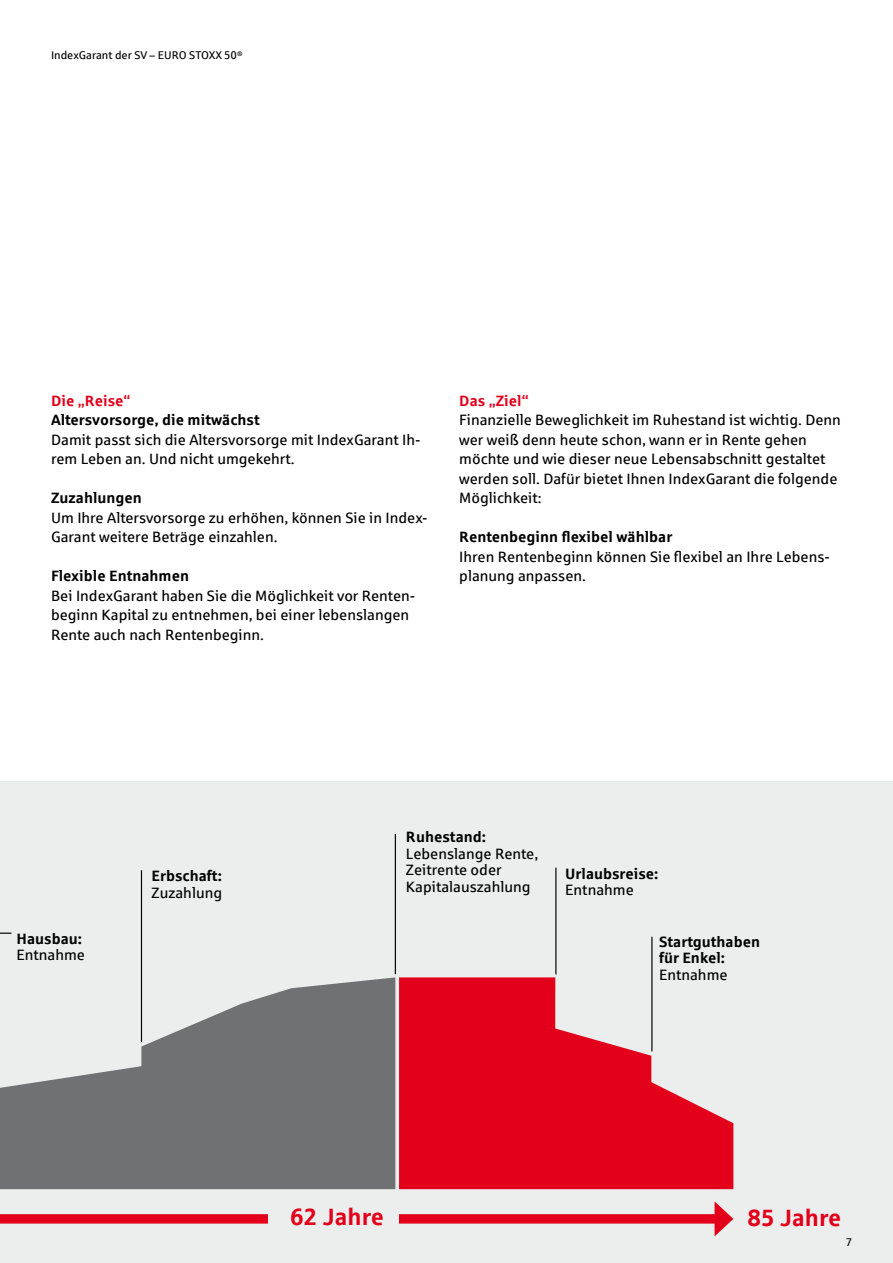
<style>
.page{position:relative;width:893px;height:1263px;background:#fff}
.page>*{position:absolute;margin:0;border:0;box-sizing:border-box;transform-origin:0 0}
.t1{font:700 23.55px "Sparkasse Rg";color:#e2001a}
.t2{font:15px/19.5px "Sparkasse Rg";color:#000}
.t3{font:700 15px/16.5px "Sparkasse Rg";color:#000}
.t4{font:700 15px "Sparkasse Rg";color:#e2001a}
.t5{font:11.25px "Sparkasse Rg";color:#000}
</style>
<div class="page">
<div style="left:0;top:782px;width:893px;height:481px;background:#eceded"></div>
<svg style="left:0;top:977px;width:395px;height:212px;fill:#707172"></svg>
<hr style="left:555px;top:867px;width:1px;height:107px;background:#000">
<hr style="left:395px;top:834px;width:1px;height:140px;background:#000">
<hr style="left:141px;top:870px;width:1px;height:172px;background:#000">
<hr style="left:651px;top:937px;width:1px;height:114px;background:#000">
<div style="left:0;top:1214px;width:722px;height:9px;background:#e2001a"></div>
<svg style="left:714px;top:1201px;width:19px;height:35px"></svg>
<div style="left:268px;top:1208px;width:131px;height:32px;background:#eceded"></div>
<svg style="left:399px;top:977px;width:334px;height:212px;fill:#e2001a"></svg>
<svg style="left:0;top:932px;width:11px;height:2px"></svg>
<p class="t5" style="left:51px;top:49px;width:193px">IndexGarant der SV – EURO STOXX 50<sup>®</sup></p>
<p class="t4" style="left:51px;top:391px;width:81px">Die „Reise“</p>
<p class="t3" style="left:51px;top:411px;width:210px">Altersvorsorge, die mitwächst</p>
<p class="t2" style="left:51px;top:429px;width:371px">Damit passt sich die Altersvorsorge mit IndexGarant Ih&shy;rem Leben an. Und nicht umgekehrt.</p>
<p class="t3" style="left:51px;top:489px;width:92px">Zuzahlungen</p>
<p class="t2" style="left:51px;top:507px;width:378px">Um Ihre Altersvorsorge zu erhöhen, können Sie in Index-<br>Garant weitere Beträge einzahlen.</p>
<p class="t3" style="left:51px;top:567px;width:140px">Flexible Entnahmen</p>
<p class="t2" style="left:51px;top:585px;width:366px">Bei IndexGarant haben Sie die Möglichkeit vor Renten&shy;beginn Kapital zu entnehmen, bei einer lebenslangen<br>Rente auch nach Rentenbeginn.</p>
<p class="t4" style="left:459px;top:391px;width:71px">Das „Ziel“</p>
<p class="t2" style="left:459px;top:410px;width:383px">Finanzielle Beweglichkeit im Ruhestand ist wichtig. Denn wer weiß denn heute schon, wann er in Rente gehen möchte und wie dieser neue Lebensabschnitt gestaltet werden soll. Dafür bietet Ihnen IndexGarant die folgende Möglichkeit:</p>
<p class="t3" style="left:459px;top:528px;width:215px">Rentenbeginn flexibel wählbar</p>
<p class="t2" style="left:459px;top:546px;width:372px">Ihren Rentenbeginn können Sie flexibel an Ihre Lebens&shy;planung anpassen.</p>
<p class="t3" style="left:16px;top:930px;width:67px">Hausbau:</p>
<p class="t2" style="left:16px;top:945px;width:70px">Entnahme</p>
<p class="t3" style="left:152px;top:867px;width:72px">Erbschaft:</p>
<p class="t2" style="left:152px;top:882px;width:72px">Zuzahlung</p>
<p class="t3" style="left:406px;top:828px;width:82px">Ruhestand:</p>
<p class="t2" style="left:406px;top:845px;width:134px;line-height:16.5px">Lebenslange Rente,<br>Zeitrente oder<br>Kapitalauszahlung</p>
<p class="t3" style="left:565px;top:865px;width:95px">Urlaubsreise:</p>
<p class="t2" style="left:565px;top:880px;width:70px">Entnahme</p>
<p class="t3" style="left:659px;top:932px;width:103px">Startguthaben für Enkel:</p>
<p class="t2" style="left:659px;top:964px;width:70px">Entnahme</p>
<h1 class="t1" style="left:290px;top:1202px;width:95px">62 Jahre</h1>
<h1 class="t1" style="left:747px;top:1202px;width:95px">85 Jahre</h1>
<p class="t5" style="left:846px;top:1235px;width:8px">7</p>
</div>
